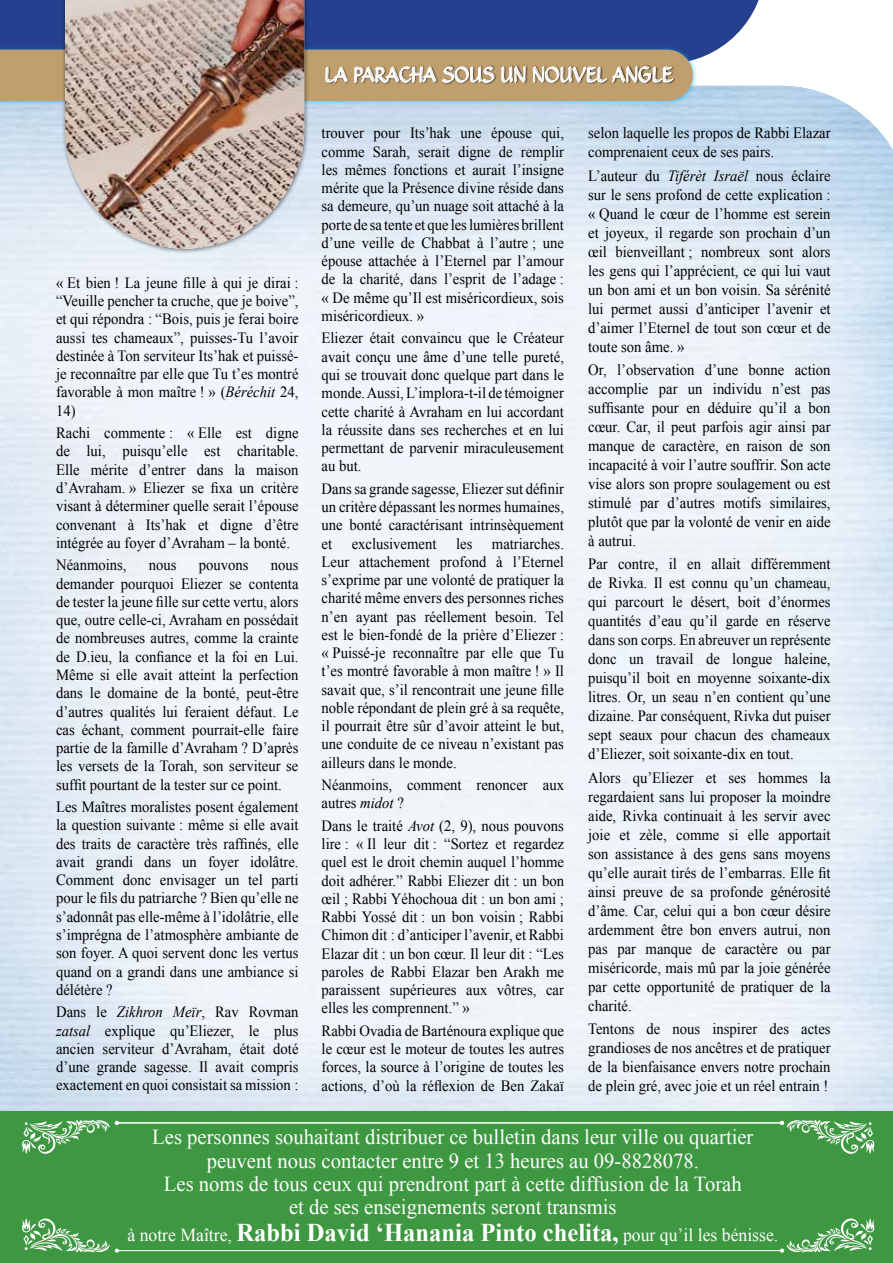
<style>
.page{position:relative;width:893px;height:1263px;background:#fff}
.page>*{position:absolute;margin:0;border:0;box-sizing:border-box;transform-origin:0 0}
.t1{font:21.3px/23.4px "Times New Roman";color:#fff;text-align:center}
.t2{font:700 19.5px "Demi Tasse";color:#fff;scale:.91 1}
.t3{font:18.3px "Times New Roman";color:#fff}
.t4{font:15.6px/18.3px "Times New Roman";color:#000;text-align:justify;scale:.94 1}
.s1{font-style:italic}
.s2{font-weight:700;font-size:25.5px}
</style>
<div class="page">
<img style="left:0;top:86px;width:893px;height:1026px">
<div style="left:0;top:0;width:759px;height:59px;background:#25408e"></div>
<div style="left:0;top:46px;width:284px;height:60px;background:#00aeef;opacity:.5"></div>
<div style="left:0;top:50px;width:61px;height:51px;background:#bf9f6d"></div>
<div style="left:290px;top:46px;width:408px;height:60px;background:#00aeef;opacity:.5"></div>
<div style="left:61px;top:0;width:248px;height:254px;background:#000;opacity:.5"></div>
<img style="left:65px;top:0;width:239px;height:249px">
<div style="left:0;top:1112px;width:893px;height:151px;background:#3e9741"></div>
<hr style="left:117px;top:1250px;width:665px;height:1px;background:#fff">
<svg style="left:22px;top:1218px;width:97px;height:35px"></svg>
<svg style="left:780px;top:1218px;width:95px;height:35px"></svg>
<hr style="left:117px;top:1122px;width:665px;height:1px;background:#fff">
<svg style="left:22px;top:1119px;width:97px;height:35px"></svg>
<svg style="left:780px;top:1119px;width:95px;height:35px"></svg>
<svg style="left:295px;top:50px;width:398px;height:51px;background:#b99f76"></svg>
<p class="t4" style="left:56px;top:273px;width:259px">« Et bien ! La jeune fille à qui je dirai : “Veuille pencher ta cruche, que je boive”, et qui répondra : “Bois, puis je ferai boire aussi tes chameaux”, puisses-Tu l’avoir destinée à Ton serviteur Its’hak et puissé&shy;je reconnaître par elle que Tu t’es montré favorable à mon maître ! » (<span class="s1">Béréchit</span> 24, 14)</p>
<p class="t4" style="left:56px;top:424px;width:259px">Rachi commente : « Elle est digne de lui, puisqu’elle est charitable.<br>Elle mérite d’entrer dans la maison d’Avraham. » Eliezer se fixa un critère visant à déterminer quelle serait l’épouse convenant à Its’hak et digne d’être intégrée au foyer d’Avraham – la bonté.</p>
<p class="t4" style="left:56px;top:557px;width:76px">Néanmoins,</p>
<p class="t4" style="left:149px;top:557px;width:31px">nous</p>
<p class="t4" style="left:199px;top:557px;width:54px">pouvons</p>
<p class="t4" style="left:56px;top:557px;width:259px;text-indent:215px">nous demander pourquoi Eliezer se contenta de tester la jeune fille sur cette vertu, alors que, outre celle-ci, Avraham en possédait de nombreuses autres, comme la crainte de D.ieu, la confiance et la foi en Lui.<br>Même si elle avait atteint la perfection dans le domaine de la bonté, peut-être d’autres qualités lui feraient défaut. Le cas échant, comment pourrait-elle faire partie de la famille d’Avraham ? D’après les versets de la Torah, son serviteur se suffit pourtant de la tester sur ce point.</p>
<p class="t4" style="left:56px;top:799px;width:259px">Les Maîtres moralistes posent également la question suivante : même si elle avait des traits de caractère très raffinés, elle avait grandi dans un foyer idolâtre.<br>Comment donc envisager un tel parti pour le fils du patriarche ? Bien qu’elle ne s’adonnât pas elle-même à l’idolâtrie, elle s’imprégna de l’atmosphère ambiante de son foyer. A quoi servent donc les vertus quand on a grandi dans une ambiance si délétère ?</p>
<p class="t4" style="left:56px;top:1004px;width:259px">Dans le <span class="s1">Zikhron Meïr</span>, Rav Rovman <span class="s1">zatsal</span> explique qu’Eliezer, le plus ancien serviteur d’Avraham, était doté d’une grande sagesse. Il avait compris exactement en quoi consistait sa mission :</p>
<p class="t2" style="left:325px;top:61px;width:384px">LA PARACHA SOUS UN NOUVEL ANGLE</p>
<p class="t4" style="left:322px;top:124px;width:259px">trouver pour Its’hak une épouse qui, comme Sarah, serait digne de remplir les mêmes fonctions et aurait l’insigne mérite que la Présence divine réside dans sa demeure, qu’un nuage soit attaché à la porte de sa tente et que les lumières brillent d’une veille de Chabbat à l’autre ; une épouse attachée à l’Eternel par l’amour de la charité, dans l’esprit de l’adage : « De même qu’Il est miséricordieux, sois miséricordieux. »</p>
<p class="t4" style="left:322px;top:331px;width:259px">Eliezer était convaincu que le Créateur avait conçu une âme d’une telle pureté, qui se trouvait donc quelque part dans le monde. Aussi, L’implora-t-il de témoigner cette charité à Avraham en lui accordant la réussite dans ses recherches et en lui permettant de parvenir miraculeusement au but.</p>
<p class="t4" style="left:322px;top:479px;width:259px">Dans sa grande sagesse, Eliezer sut définir un critère dépassant les normes humaines, une bonté caractérisant intrinsèquement et</p>
<p class="t4" style="left:322px;top:534px;width:259px;text-indent:170px">matriarches.<br>Leur attachement profond à l’Eternel s’exprime par une volonté de pratiquer la charité même envers des personnes riches n’en ayant pas réellement besoin. Tel est le bien-fondé de la prière d’Eliezer : « Puissé-je reconnaître par elle que Tu t’es montré favorable à mon maître ! » Il savait que, s’il rencontrait une jeune fille noble répondant de plein gré à sa requête, il pourrait être sûr d’avoir atteint le but, une conduite de ce niveau n’existant pas ailleurs dans le monde.</p>
<p class="t4" style="left:322px;top:777px;width:259px">Néanmoins, comment renoncer aux autres <span class="s1">midot</span> ?</p>
<p class="t4" style="left:322px;top:818px;width:259px">Dans le traité <span class="s1">Avot</span> (2, 9), nous pouvons lire : « Il leur dit : “Sortez et regardez quel est le droit chemin auquel l’homme doit adhérer.” Rabbi Eliezer dit : un bon œil ; Rabbi Yéhochoua dit : un bon ami ; Rabbi Yossé dit : un bon voisin ; Rabbi Chimon dit : d’anticiper l’avenir, et Rabbi Elazar dit : un bon cœur. Il leur dit : “Les paroles de Rabbi Elazar ben Arakh me paraissent supérieures aux vôtres, car elles les comprennent.” »</p>
<p class="t4" style="left:322px;top:1021px;width:259px">Rabbi Ovadia de Barténoura explique que le cœur est le moteur de toutes les autres forces, la source à l’origine de toutes les actions, d’où la réflexion de Ben Zakaï</p>
<p class="t4" style="left:352px;top:534px;width:92px">exclusivement</p>
<p class="t4" style="left:456px;top:534px;width:19px">les</p>
<p class="t4" style="left:588px;top:125px;width:259px;line-height:19px">selon laquelle les propos de Rabbi Elazar comprenaient ceux de ses pairs.</p>
<p class="t4" style="left:588px;top:167px;width:259px;line-height:19px">L’auteur du <span class="s1">Tiférèt Israël</span> nous éclaire sur le sens profond de cette explication : « Quand le cœur de l’homme est serein et joyeux, il regarde son prochain d’un œil bienveillant ; nombreux sont alors les gens qui l’apprécient, ce qui lui vaut un bon ami et un bon voisin. Sa sérénité lui permet aussi d’anticiper l’avenir et d’aimer l’Eternel de tout son cœur et de toute son âme. »</p>
<p class="t4" style="left:588px;top:360px;width:259px;line-height:19px">Or, l’observation d’une bonne action accomplie par un individu n’est pas suffisante pour en déduire qu’il a bon cœur. Car, il peut parfois agir ainsi par manque de caractère, en raison de son incapacité à voir l’autre souffrir. Son acte vise alors son propre soulagement ou est stimulé par d’autres motifs similaires, plutôt que par la volonté de venir en aide à autrui.</p>
<p class="t4" style="left:588px;top:554px;width:259px;line-height:19px">Par contre, il en allait différemment de Rivka. Il est connu qu’un chameau, qui parcourt le désert, boit d’énormes quantités d’eau qu’il garde en réserve dans son corps. En abreuver un représente donc un travail de longue haleine, puisqu’il boit en moyenne soixante-dix litres. Or, un seau n’en contient qu’une dizaine. Par conséquent, Rivka dut puiser sept seaux pour chacun des chameaux d’Eliezer, soit soixante-dix en tout.</p>
<p class="t4" style="left:588px;top:769px;width:259px;line-height:19px">Alors qu’Eliezer et ses hommes la regardaient sans lui proposer la moindre aide, Rivka continuait à les servir avec joie et zèle, comme si elle apportait son assistance à des gens sans moyens qu’elle aurait tirés de l’embarras. Elle fit ainsi preuve de sa profonde générosité d’âme. Car, celui qui a bon cœur désire ardemment être bon envers autrui, non pas par manque de caractère ou par miséricorde, mais mû par la joie générée par cette opportunité de pratiquer de la charité.</p>
<p class="t4" style="left:588px;top:1020px;width:259px;line-height:19px">Tentons de nous inspirer des actes grandioses de nos ancêtres et de pratiquer de la bienfaisance envers notre prochain de plein gré, avec joie et un réel entrain !</p>
<p class="t1" style="left:152px;top:1127px;width:603px">Les personnes souhaitant distribuer ce bulletin dans leur ville ou quartier peuvent nous contacter entre 9 et 13 heures au 09-8828078.<br>Les noms de tous ceux qui prendront part à cette diffusion de la Torah<br>et de ses enseignements seront transmis</p>
<p class="t3" style="left:127px;top:1228px;width:652px">à notre Maître, <span class="s2">Rabbi David ‘Hanania Pinto chelita,</span> pour qu’il les bénisse.</p>
</div>
